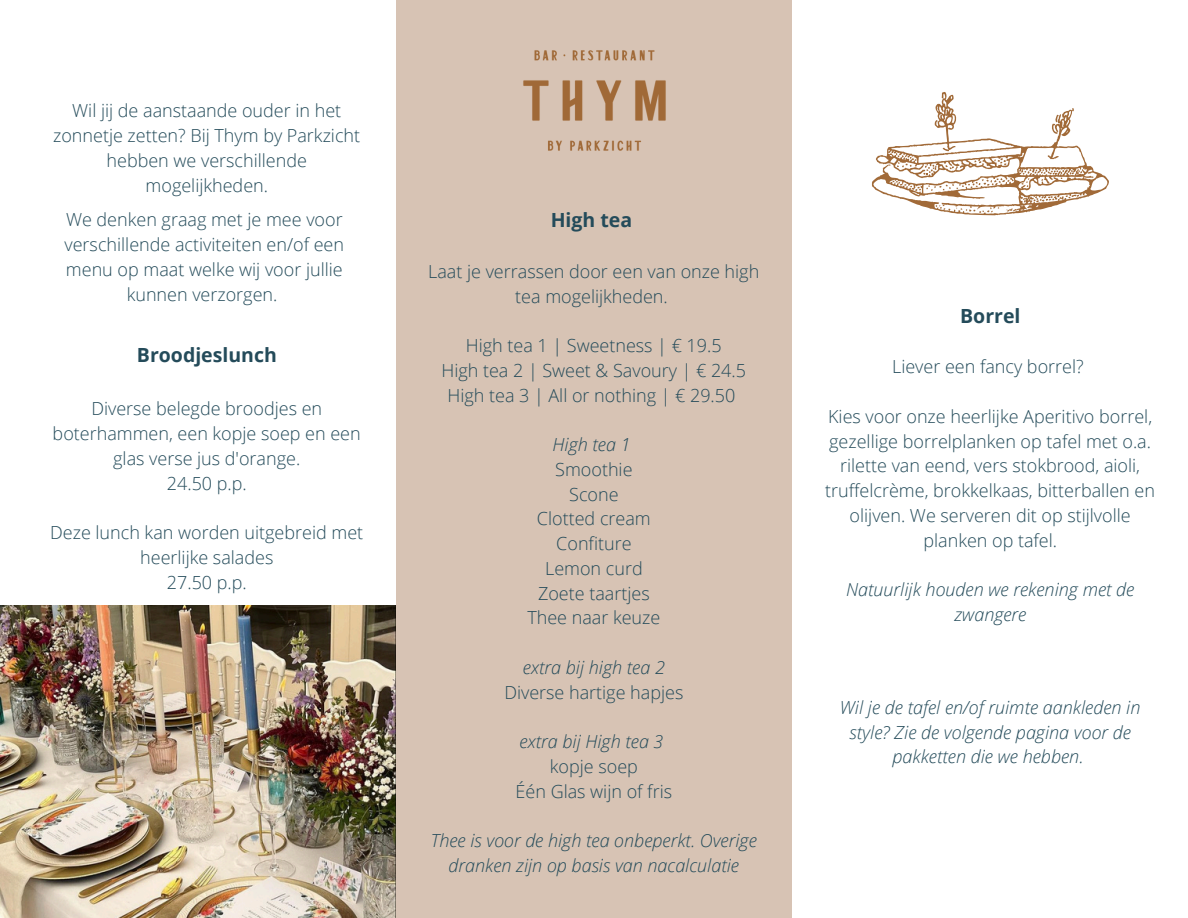
<style>
.page{position:relative;width:1188px;height:918px;background:#fff}
.page>*{position:absolute;margin:0;border:0;box-sizing:border-box;transform-origin:0 0}
.t1{font:700 19.5px "Open Sans";color:#244b5a}
.t2{font:300 18px/24.8px "Open Sans";color:#244b5a;text-align:center}
.t3{font:italic 300 18px/24.8px "Open Sans";color:#244b5a;text-align:center}
</style>
<div class="page">
<img style="left:473px;top:0;width:242px;height:200px">
<svg style="left:872px;top:92px;width:237px;height:123px"></svg>
<img style="left:0;top:605px;width:396px;height:313px">
<p class="t2" style="left:53px;top:98px;width:309px">Wil jij de aanstaande ouder in het zonnetje zetten? Bij Thym by Parkzicht hebben we verschillende mogelijkheden.</p>
<p class="t2" style="left:65px;top:207px;width:281px">We denken graag met je mee voor verschillende activiteiten en/of een menu op maat welke wij voor jullie kunnen verzorgen.</p>
<p class="t1" style="left:137px;top:342px;width:141px">Broodjeslunch</p>
<p class="t2" style="left:53px;top:396px;width:310px">Diverse belegde broodjes en boterhammen, een kopje soep en een glas verse jus d'orange.</p>
<p class="t2" style="left:167px;top:470px;width:81px">24.50 p.p.</p>
<h1 class="t2" style="left:50px;top:520px;width:315px">Deze lunch kan worden uitgebreid met heerlijke salades</h1>
<p class="t2" style="left:167px;top:569px;width:81px">27.50 p.p.</p>
<p class="t1" style="left:551px;top:206px;width:83px">High tea</p>
<p class="t2" style="left:428px;top:259px;width:333px">Laat je verrassen door een van onze high tea mogelijkheden.</p>
<p class="t2" style="left:466px;top:333px;width:257px">High tea 1 | Sweetness | € 19.5</p>
<p class="t2" style="left:441px;top:358px;width:306px">High tea 2 | Sweet &amp; Savoury | € 24.5</p>
<p class="t2" style="left:447px;top:382px;width:289px">High tea 3 | All or nothing | € 29.50</p>
<p class="t3" style="left:553px;top:432px;width:80px">High tea 1</p>
<p class="t2" style="left:555px;top:457px;width:79px">Smoothie</p>
<p class="t2" style="left:569px;top:481px;width:51px">Scone</p>
<h1 class="t2" style="left:537px;top:506px;width:115px">Clotted cream</h1>
<p class="t2" style="left:556px;top:531px;width:77px">Confiture</p>
<p class="t2" style="left:545px;top:556px;width:99px">Lemon curd</p>
<p class="t2" style="left:538px;top:580px;width:113px">Zoete taartjes</p>
<p class="t2" style="left:527px;top:605px;width:135px">Thee naar keuze</p>
<p class="t3" style="left:523px;top:655px;width:144px">extra bij high tea 2</p>
<p class="t2" style="left:504px;top:679px;width:181px">Diverse hartige hapjes</p>
<p class="t3" style="left:520px;top:729px;width:146px">extra bij High tea 3</p>
<p class="t2" style="left:550px;top:754px;width:90px">kopje soep</p>
<p class="t2" style="left:516px;top:778px;width:158px">Één Glas wijn of fris</p>
<p class="t3" style="left:431px;top:828px;width:328px">Thee is voor de high tea onbeperkt. Overige dranken zijn op basis van nacalculatie</p>
<p class="t1" style="left:960px;top:302px;width:62px">Borrel</p>
<p class="t2" style="left:892px;top:354px;width:193px">Liever een fancy borrel?</p>
<p class="t2" style="left:825px;top:403px;width:331px">Kies voor onze heerlijke Aperitivo borrel, gezellige borrelplanken op tafel met o.a. rilette van eend, vers stokbrood, aioli, truffelcrème, brokkelkaas, bitterballen en olijven. We serveren dit op stijlvolle planken op tafel.</p>
<p class="t3" style="left:846px;top:577px;width:290px">Natuurlijk houden we rekening met de zwangere</p>
<p class="t3" style="left:840px;top:695px;width:302px">Wil je de tafel en/of ruimte aankleden in style? Zie de volgende pagina voor de pakketten die we hebben.</p>
</div>
